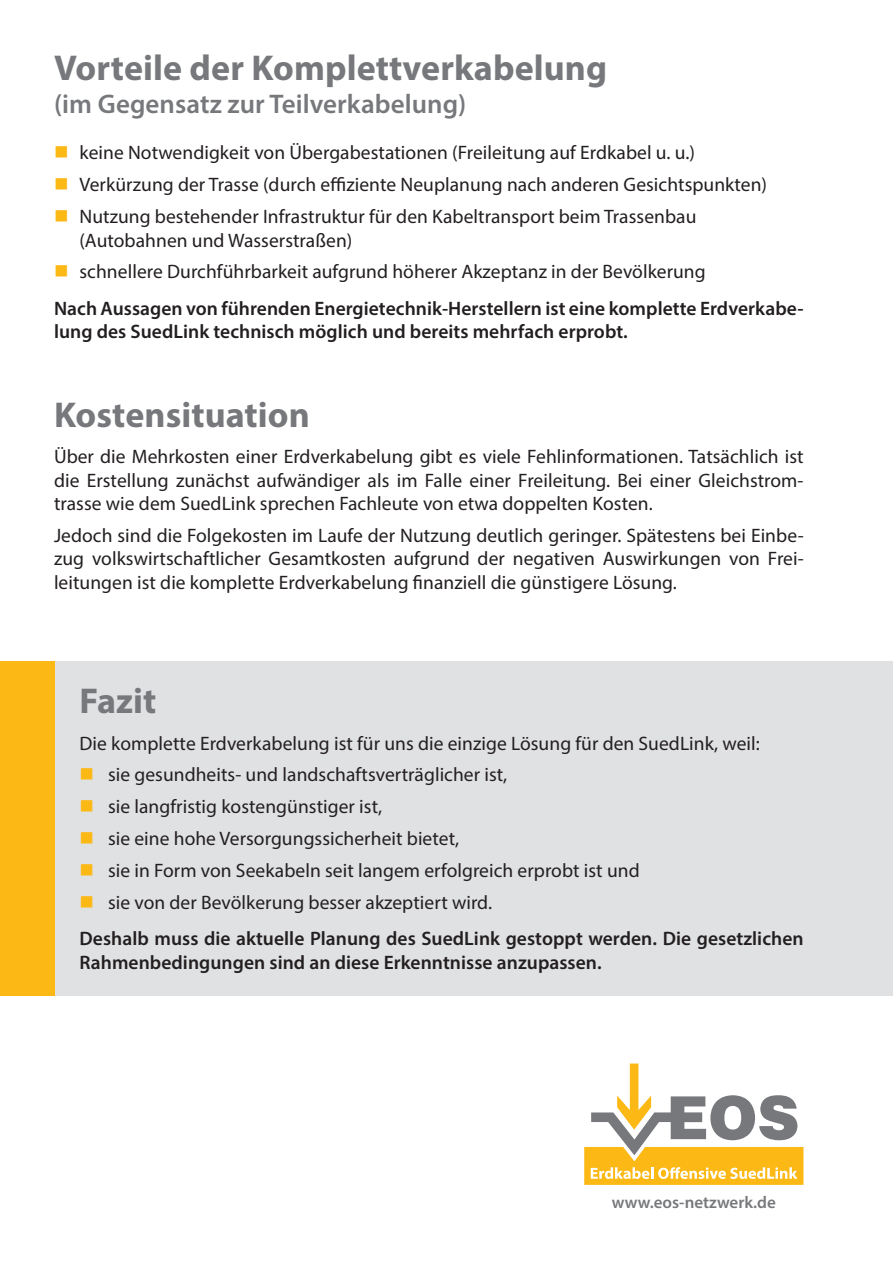
<style>
.page{position:relative;width:893px;height:1263px;background:#fff}
.page>*{position:absolute;margin:0;border:0;box-sizing:border-box;transform-origin:0 0}
.t1{font:700 36px "Myriad Pro";letter-spacing:.005em;color:#76787b}
.t2{font:600 27px "Myriad Pro";letter-spacing:.005em;color:#76787b}
.t3{font:19.5px/23.4px "Myriad Pro";letter-spacing:.005em;color:#231f20;text-align:justify}
.t4{font:600 19.5px/36.2px "Myriad Pro";letter-spacing:.005em;color:#231f20}
.t5{font:600 16.95px "Myriad Pro";color:#76787b}
.s1{color:#fcb814}
.s2{font-weight:400}
</style>
<div class="page">
<svg style="left:584px;top:1063px;width:219px;height:122px"></svg>
<div style="left:0;top:661px;width:893px;height:335px;background:#e0e1e3"></div>
<div style="left:0;top:661px;width:54px;height:335px;background:#fcb814"></div>
<h1 class="t1" style="left:54px;top:45px;width:555px">Vorteile der Komplettverkabelung</h1>
<h2 class="t2" style="left:54px;top:86px;width:414px">(im Gegensatz zur Teilverkabelung)</h2>
<p class="t3" style="left:54px;top:141px;width:643px"><span class="s1">■</span> keine Notwendigkeit von Übergabestationen (Freileitung auf Erdkabel u. u.)</p>
<p class="t3" style="left:54px;top:173px;width:715px"><span class="s1">■</span> Verkürzung der Trasse (durch effiziente Neuplanung nach anderen Gesichtspunkten)</p>
<p class="t3" style="left:80px;top:205px;width:618px;text-indent:-26px"><span class="s1">■</span> Nutzung bestehender Infrastruktur für den Kabeltransport beim Trassenbau (Autobahnen und Wasserstraßen)</p>
<p class="t4" style="left:54px;top:253px;width:751px"><span class="s1">■</span> <span class="s2">schnellere Durchführbarkeit aufgrund höherer Akzeptanz in der Bevölkerung<br></span>Nach Aussagen von führenden Energietechnik-Herstellern ist eine komplette Erdverkabe-</p>
<p class="t4" style="left:54px;top:313px;width:575px">lung des SuedLink technisch möglich und bereits mehrfach erprobt.</p>
<h1 class="t1" style="left:54px;top:391px;width:257px">Kostensituation</h1>
<p class="t3" style="left:54px;top:445px;width:751px">Über die Mehrkosten einer Erdverkabelung gibt es viele Fehlinformationen. Tatsächlich ist die Erstellung zunächst aufwändiger als im Falle einer Freileitung. Bei einer Gleichstrom&shy;trasse wie dem SuedLink sprechen Fachleute von etwa doppelten Kosten.</p>
<p class="t3" style="left:54px;top:523px;width:751px">Jedoch sind die Folgekosten im Laufe der Nutzung deutlich geringer. Spätestens bei Einbe&shy;zug volkswirtschaftlicher Gesamtkosten aufgrund der negativen Auswirkungen von Frei&shy;leitungen ist die komplette Erdverkabelung finanziell die günstigere Lösung.</p>
<h1 class="t1" style="left:80px;top:678px;width:78px">Fazit</h1>
<p class="t3" style="left:80px;top:731px;width:682px">Die komplette Erdverkabelung ist für uns die einzige Lösung für den SuedLink, weil:</p>
<p class="t3" style="left:80px;top:763px;width:429px"><span class="s1">■</span> sie gesundheits- und landschaftsverträglicher ist,</p>
<p class="t3" style="left:80px;top:795px;width:304px"><span class="s1">■</span> sie langfristig kostengünstiger ist,</p>
<p class="t3" style="left:80px;top:827px;width:381px"><span class="s1">■</span> sie eine hohe Versorgungssicherheit bietet,</p>
<p class="t3" style="left:80px;top:859px;width:562px"><span class="s1">■</span> sie in Form von Seekabeln seit langem erfolgreich erprobt ist und</p>
<p class="t4" style="left:80px;top:884px;width:726px"><span class="s1">■</span> <span class="s2">sie von der Bevölkerung besser akzeptiert wird.<br></span>Deshalb muss die aktuelle Planung des SuedLink gestoppt werden. Die gesetzlichen</p>
<p class="t4" style="left:80px;top:943px;width:524px">Rahmenbedingungen sind an diese Erkenntnisse anzupassen.</p>
<p class="t5" style="left:612px;top:1192px;width:166px">www.eos-netzwerk.de</p>
</div>
